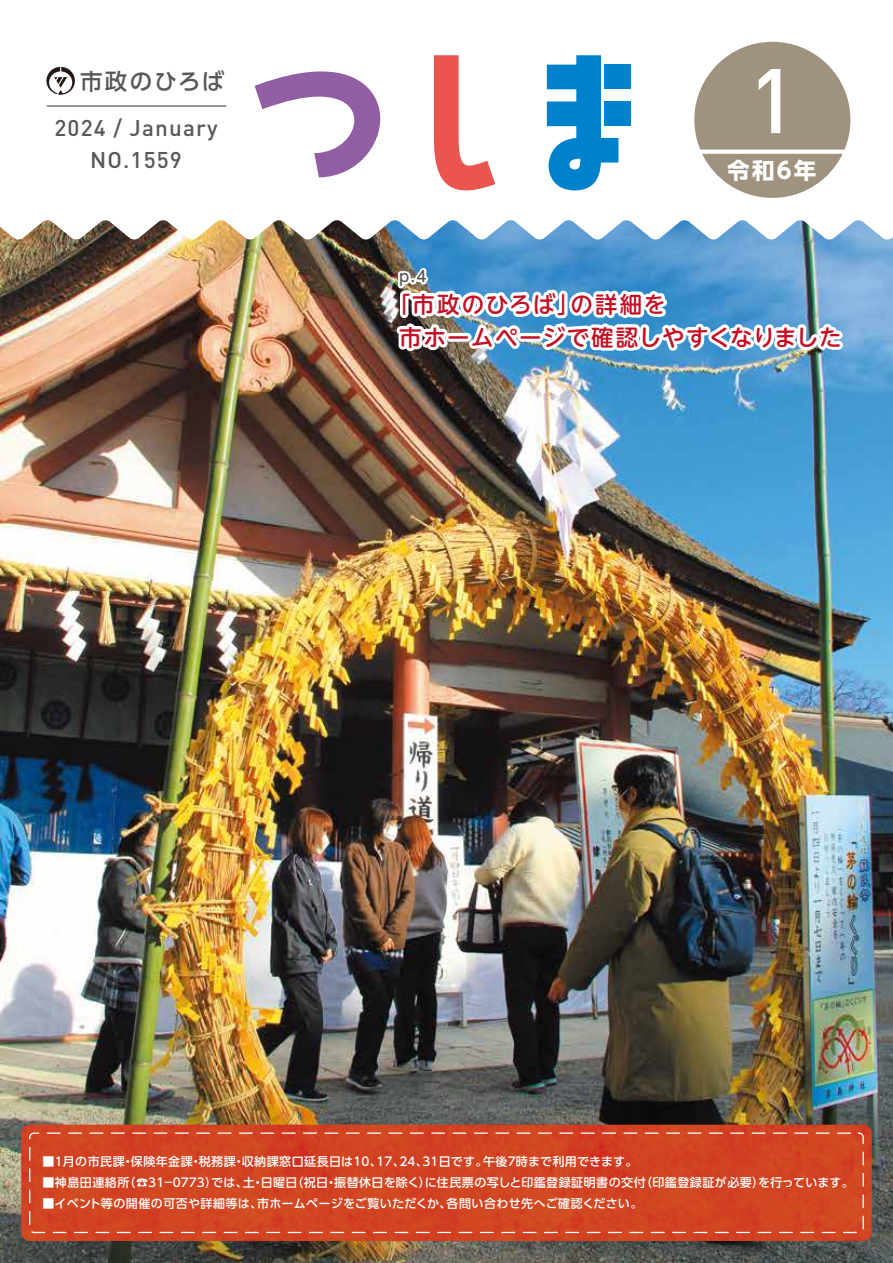
<style>
.page{position:relative;width:893px;height:1263px;background:#fff}
.page>*{position:absolute;margin:0;border:0;box-sizing:border-box;transform-origin:0 0}
.t1{font:500 90px "DIN";color:#fff}
.t2{font:500 22.5px/33px "UD Shin M Go Pro";letter-spacing:.055em;color:#c30e23}
.t3{font:500 22.5px/32px "DIN";letter-spacing:.05em;color:#595757;text-align:center}
.t4{font:500 22.5px "UD Shin Go Pr 6";letter-spacing:.095em;color:#595757}
.t5{font:700 22.5px "UD Shin Go Pr 6";color:#fff}
.t6{font:500 15px "UD Shin M Go Pro";color:#595757}
.t7{font:500 12px "UD Shin Go Pr 6";letter-spacing:.03em;color:#fff}
</style>
<div class="page">
<img style="left:0;top:220px;width:893px;height:1043px">
<div style="left:21px;top:1125px;width:851px;height:116px;background:#d14422;border-radius:9px"></div>
<div style="left:29px;top:1132px;width:835px;height:101px;border:1px dashed #fff;border-radius:4px"></div>
<svg style="left:46px;top:67px;width:29px;height:28px"></svg>
<hr style="left:47px;top:105px;width:179px;height:2px;background:#595757">
<img style="left:393px;top:41px;width:457px;height:382px">
<div style="left:604px;top:102px;width:26px;height:24px;background:#0081cc"></div>
<div style="left:604px;top:65px;width:26px;height:24px;background:#0081cc"></div>
<svg style="left:255px;top:71px;width:126px;height:106px"></svg>
<h2 class="t4" style="left:80px;top:63px;width:146px">市政のひろば</h2>
<h2 class="t3" style="left:54px;top:111px;width:165px">2024 / January<br>NO.1559</h2>
<h1 class="t1" style="left:748px;top:43px;width:49px">1</h1>
<h2 class="t5" style="left:727px;top:152px;width:91px">令和6年</h2>
<p class="t6" style="left:399px;top:264px;width:29px">p.4</p>
<h2 class="t2" style="left:399px;top:287px;width:444px;text-indent:-12px">「市政のひろば」の詳細を<br>市ホームページで確認しやすくなりました</h2>
<p class="t7" style="left:42px;top:1152px;width:596px">■１月の市民課・保険年金課・税務課・収納課窓口延長日は１０、１７、２４、３１日です。午後７時まで利用できます。</p>
<p class="t7" style="left:42px;top:1173px;width:813px">■神島田連絡所（☎３１－０７７３）では、土・日曜日（祝日・振替休日を除く）に住民票の写しと印鑑登録証明書の交付（印鑑登録証が必要）を行っています。</p>
<p class="t7" style="left:42px;top:1194px;width:601px">■イベント等の開催の可否や詳細等は、市ホームページをご覧いただくか、各問い合わせ先へご確認ください。</p>
</div>
